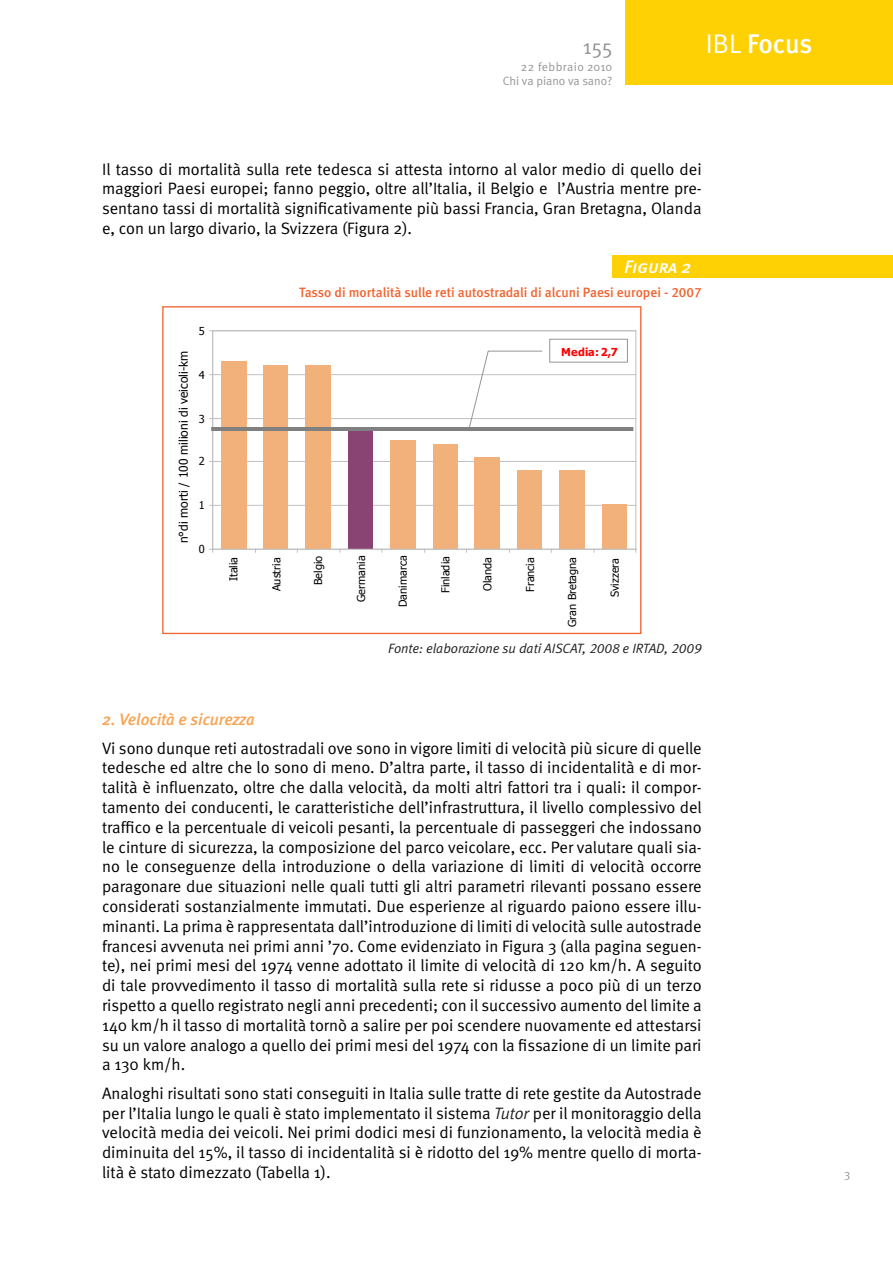
<style>
.page{position:relative;width:893px;height:1263px;background:#fff}
.page>*{position:absolute;margin:0;border:0;box-sizing:border-box;transform-origin:0 0}
.Square{font:500 27px "Meta";letter-spacing:-.005em;color:#fff}
.t1{font:21px "Meta Normal";color:#939598}
.Titlet_Left{font:18px "Meta Medium Italic Caps";color:#fff}
.Body{font:16.5px/19.8px "Meta Normal";color:#000;text-align:justify}
.Paragraph_1{font:italic 500 16.5px "Meta";color:#f9a350}
.Dida-Header{font:13.5px "Meta Medium LF";color:#f26430}
.Dida-Source{font:italic 13.5px "Meta Normal LF";color:#231f20}
.t2{font:12px "Tahoma";color:#000}
.t3{font:12px "Meta Normal";color:#939598}
.t4{font:12px "Meta Normal";letter-spacing:.035em;color:#939598}
.t5{font:10.95px "Tahoma";color:#000}
.t6{font:700 10.95px "Tahoma";letter-spacing:.01em;color:#f00}
.s1{font-family:"Meta Normal";font-weight:400}
.s2{color:#fff}
.s3{font-style:inherit}
.s4{font-family:"Meta Normal LF";font-style:italic;color:#231f20}
</style>
<div class="page">
<div style="left:625px;top:0;width:268px;height:85px;background:#fed105"></div>
<hr style="left:213px;top:505px;width:423px;height:1px;background:#c0c0c0">
<hr style="left:213px;top:461px;width:423px;height:1px;background:#c0c0c0">
<hr style="left:213px;top:418px;width:423px;height:1px;background:#c0c0c0">
<hr style="left:213px;top:374px;width:423px;height:1px;background:#c0c0c0">
<hr style="left:213px;top:330px;width:423px;height:1px;background:#c0c0c0">
<hr style="left:635px;top:331px;width:1px;height:218px;background:#c0c0c0">
<div style="left:221px;top:362px;width:25px;height:187px;background:#f2b07a"></div>
<div style="left:263px;top:366px;width:25px;height:183px;background:#f2b07a"></div>
<div style="left:305px;top:366px;width:26px;height:183px;background:#f2b07a"></div>
<div style="left:348px;top:431px;width:25px;height:118px;background:#894473"></div>
<div style="left:390px;top:440px;width:26px;height:109px;background:#f2b07a"></div>
<div style="left:433px;top:444px;width:25px;height:105px;background:#f2b07a"></div>
<div style="left:474px;top:457px;width:26px;height:92px;background:#f2b07a"></div>
<div style="left:517px;top:470px;width:25px;height:79px;background:#f2b07a"></div>
<div style="left:559px;top:470px;width:26px;height:79px;background:#f2b07a"></div>
<div style="left:602px;top:504px;width:25px;height:45px;background:#f2b07a"></div>
<hr style="left:212px;top:331px;width:1px;height:218px;background:#c0c0c0">
<hr style="left:213px;top:549px;width:423px;height:1px;background:#c0c0c0">
<svg style="left:468px;top:350px;width:75px;height:77px"></svg>
<div style="left:549px;top:339px;width:79px;height:24px;border:1px solid #969696"></div>
<hr style="left:211px;top:427px;width:422px;height:4px;background:#808080">
<div style="left:162px;top:306px;width:479px;height:328px;border:1px solid #f26430"></div>
<div style="left:612px;top:255px;width:281px;height:23px;background:#fed105"></div>
<p class="t1" style="left:583px;top:34px;width:31px">155</p>
<p class="t4" style="left:521px;top:60px;width:93px">22 febbraio 2010</p>
<p class="t3" style="left:503px;top:74px;width:111px">Chi va piano va sano?</p>
<p class="Square" style="left:706px;top:27px;width:108px"><span class="s1">IBL</span> Focus</p>
<p class="Body" style="left:102px;top:159px;width:601px">Il tasso di mortalità sulla rete tedesca si attesta intorno al valor medio di quello dei maggiori Paesi europei; fanno peggio, oltre all’Italia, il Belgio e l’Austria mentre pre&shy;sentano tassi di mortalità significativamente più bassi Francia, Gran Bretagna, Olanda e, con un largo divario, la Svizzera (Figura 2).</p>
<p class="Titlet_Left" style="left:624px;top:256px;width:69px">Figura 2</p>
<p class="t5" style="left:199px;top:324px;width:7px">5</p>
<p class="Dida-Header" style="left:299px;top:284px;width:404px">Tasso di mortalità sulle reti autostradali di alcuni Paesi europei - 2007</p>
<p class="t2" style="left:176px;top:543px;width:207px;rotate:-90deg">n°di morti / 100 milioni di veicoli-km<span class="s2">__</span></p>
<p class="t6" style="left:561px;top:345px;width:58px">Media: 2,7</p>
<p class="t5" style="left:199px;top:368px;width:7px">4</p>
<p class="t5" style="left:199px;top:412px;width:7px">3</p>
<p class="t5" style="left:199px;top:454px;width:7px">2</p>
<p class="t5" style="left:199px;top:498px;width:7px">1</p>
<p class="t5" style="left:199px;top:542px;width:7px">0</p>
<p class="t5" style="left:227px;top:581px;width:26px;rotate:-90deg">Italia</p>
<p class="t5" style="left:269px;top:591px;width:35px;rotate:-90deg">Austria</p>
<p class="t5" style="left:311px;top:585px;width:31px;rotate:-90deg">Belgio</p>
<p class="t5" style="left:354px;top:602px;width:48px;rotate:-90deg">Germania</p>
<p class="t5" style="left:396px;top:607px;width:53px;rotate:-90deg">Danimarca</p>
<p class="t5" style="left:439px;top:593px;width:38px;rotate:-90deg">Finladia</p>
<p class="t5" style="left:480px;top:591px;width:35px;rotate:-90deg">Olanda</p>
<p class="t5" style="left:523px;top:592px;width:36px;rotate:-90deg">Francia</p>
<p class="t5" style="left:565px;top:627px;width:72px;rotate:-90deg">Gran Bretagna</p>
<p class="t5" style="left:608px;top:597px;width:41px;rotate:-90deg">Svizzera</p>
<p class="Dida-Source" style="left:388px;top:640px;width:315px">Fonte: elaborazione su dati AISCAT, 2008 e <span class="s3">IRTAD, 2009</span></p>
<p class="Paragraph_1" style="left:102px;top:710px;width:154px">2. Velocità e sicurezza</p>
<p class="Body" style="left:102px;top:738px;width:601px">Vi sono dunque reti autostradali ove sono in vigore limiti di velocità più sicure di quelle tedesche ed altre che lo sono di meno. D’altra parte, il tasso di incidentalità e di mor&shy;talità è influenzato, oltre che dalla velocità, da molti altri fattori tra i quali: il compor&shy;tamento dei conducenti, le caratteristiche dell’infrastruttura, il livello complessivo del traffico e la percentuale di veicoli pesanti, la percentuale di passeggeri che indossano le cinture di sicurezza, la composizione del parco veicolare, ecc. Per valutare quali sia&shy;no le conseguenze della introduzione o della variazione di limiti di velocità occorre paragonare due situazioni nelle quali tutti gli altri parametri rilevanti possano essere considerati sostanzialmente immutati. Due esperienze al riguardo paiono essere illu&shy;minanti. La prima è rappresentata dall’introduzione di limiti di velocità sulle autostrade francesi avvenuta nei primi anni ’70. Come evidenziato in Figura 3 (alla pagina seguen&shy;te), nei primi mesi del 1974 venne adottato il limite di velocità di 120 km/h. A seguito di tale provvedimento il tasso di mortalità sulla rete si ridusse a poco più di un terzo rispetto a quello registrato negli anni precedenti; con il successivo aumento del limite a 140 km/h il tasso di mortalità tornò a salire per poi scendere nuovamente ed attestarsi su un valore analogo a quello dei primi mesi del 1974 con la fissazione di un limite pari a 130 km/h.</p>
<p class="Body" style="left:102px;top:1083px;width:601px">Analoghi risultati sono stati conseguiti in Italia sulle tratte di rete gestite da Autostrade per l’Italia lungo le quali è stato implementato il sistema <span class="s4">Tutor</span> per il monitoraggio della velocità media dei veicoli. Nei primi dodici mesi di funzionamento, la velocità media è diminuita del 15%, il tasso di incidentalità si è ridotto del 19% mentre quello di morta&shy;lità è stato dimezzato (Tabella 1).</p>
<p class="t3" style="left:844px;top:1167px;width:8px">3</p>
</div>
